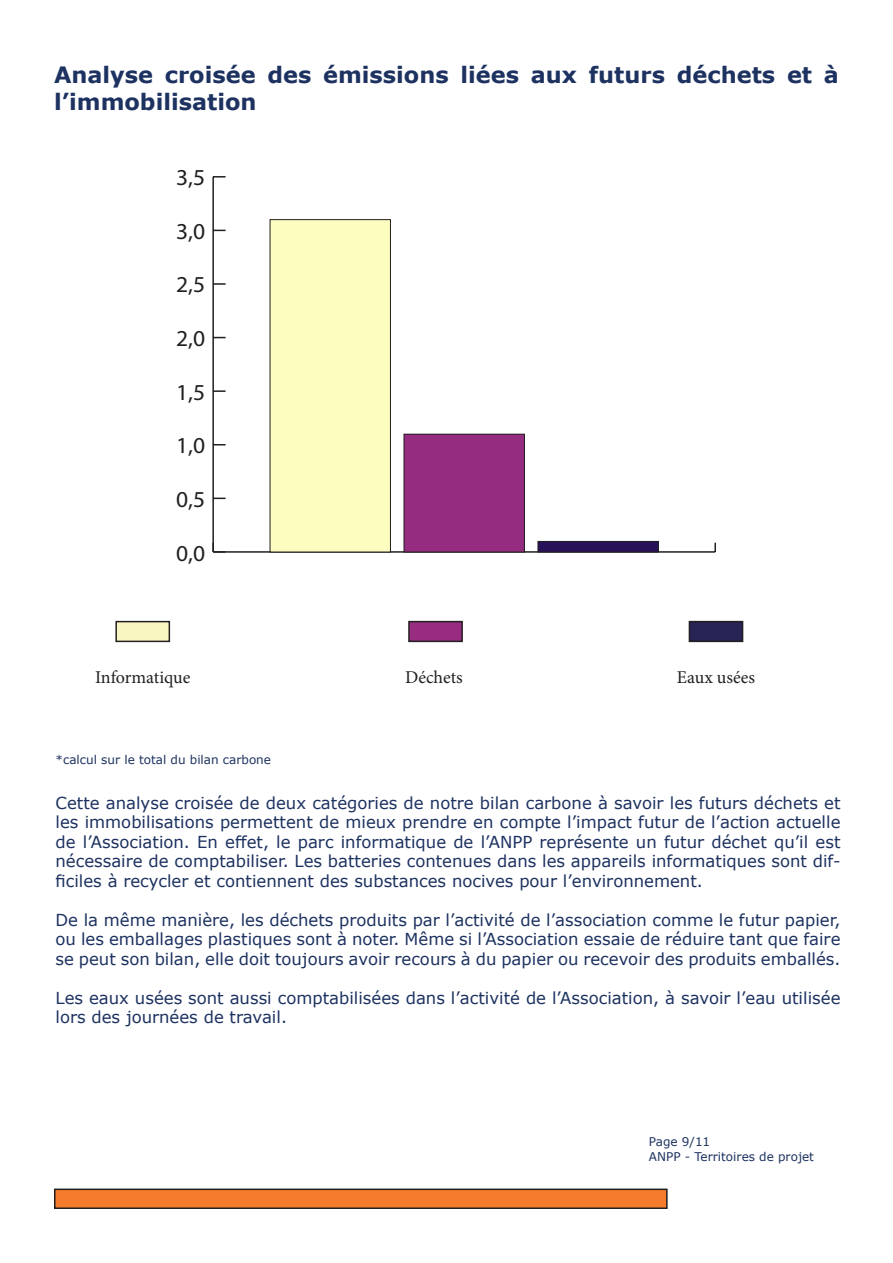
<style>
.page{position:relative;width:893px;height:1263px;background:#fff}
.page>*{position:absolute;margin:0;border:0;box-sizing:border-box;transform-origin:0 0}
.t1{font:22.8px "Myriad Pro";color:#231f20}
.t2{font:700 22.5px/27px "Verdana";color:#1d3260}
.t3{font:18px "Minion Pro";color:#231f20}
.t4{font:16.5px/19.5px "Verdana";color:#1d3260;text-align:justify}
.t5{font:12px "Verdana";color:#1d3260}
</style>
<div class="page">
<div style="left:55px;top:1189px;width:612px;height:19px;background:#f47b2c"></div>
<div style="left:54px;top:1188px;width:614px;height:21px;border:2px solid #231f20"></div>
<hr style="left:213px;top:551px;width:502px;height:2px;background:#231f20">
<svg style="left:714px;top:543px;width:2px;height:9px"></svg>
<hr style="left:212px;top:177px;width:2px;height:375px;background:#231f20">
<svg style="left:212px;top:543px;width:14px;height:10px"></svg>
<svg style="left:214px;top:498px;width:12px;height:1px"></svg>
<svg style="left:214px;top:444px;width:12px;height:1px"></svg>
<svg style="left:214px;top:390px;width:12px;height:2px"></svg>
<svg style="left:214px;top:337px;width:12px;height:1px"></svg>
<svg style="left:214px;top:283px;width:12px;height:2px"></svg>
<svg style="left:214px;top:230px;width:12px;height:1px"></svg>
<svg style="left:213px;top:176px;width:13px;height:2px"></svg>
<div style="left:538px;top:541px;width:120px;height:11px;background:#281159"></div>
<div style="left:538px;top:541px;width:121px;height:11px;border:1px solid #231f20"></div>
<div style="left:404px;top:434px;width:120px;height:118px;background:#952c80"></div>
<div style="left:404px;top:434px;width:121px;height:118px;border:1px solid #231f20"></div>
<div style="left:270px;top:220px;width:120px;height:332px;background:#fdfdbf"></div>
<div style="left:270px;top:219px;width:121px;height:333px;border:1px solid #231f20"></div>
<div style="left:115px;top:621px;width:55px;height:21px;background:#faf6c1;border:2px solid #231f20"></div>
<div style="left:408px;top:621px;width:55px;height:21px;background:#972c80;border:2px solid #231f20"></div>
<div style="left:689px;top:621px;width:54px;height:21px;background:#282355;border:2px solid #231f20"></div>
<p class="t2" style="left:54px;top:61px;width:786px">Analyse croisée des émissions liées aux futurs déchets et à l’immobilisation</p>
<h1 class="t1" style="left:176px;top:163px;width:31px">3,5</h1>
<h1 class="t1" style="left:176px;top:217px;width:31px">3,0</h1>
<h1 class="t1" style="left:176px;top:271px;width:31px">2,5</h1>
<h1 class="t1" style="left:176px;top:324px;width:31px">2,0</h1>
<h1 class="t1" style="left:176px;top:378px;width:31px">1,5</h1>
<h1 class="t1" style="left:176px;top:432px;width:31px">1,0</h1>
<h1 class="t1" style="left:176px;top:485px;width:31px">0,5</h1>
<h1 class="t1" style="left:176px;top:539px;width:31px">0,0</h1>
<p class="t3" style="left:95px;top:665px;width:97px">Informatique</p>
<p class="t3" style="left:405px;top:665px;width:59px">Déchets</p>
<p class="t3" style="left:677px;top:665px;width:80px">Eaux usées</p>
<p class="t5" style="left:56px;top:751px;width:217px">*calcul sur le total du bilan carbone</p>
<p class="t4" style="left:56px;top:793px;width:786px">Cette analyse croisée de deux catégories de notre bilan carbone à savoir les futurs déchets et les immobilisations permettent de mieux prendre en compte l’impact futur de l’action actuelle de l’Association. En effet, le parc informatique de l’ANPP représente un futur déchet qu’il est nécessaire de comptabiliser. Les batteries contenues dans les appareils informatiques sont dif&shy;ficiles à recycler et contiennent des substances nocives pour l’environnement.</p>
<p class="t4" style="left:56px;top:910px;width:786px">De la même manière, les déchets produits par l’activité de l’association comme le futur papier, ou les emballages plastiques sont à noter. Même si l’Association essaie de réduire tant que faire se peut son bilan, elle doit toujours avoir recours à du papier ou recevoir des produits emballés.</p>
<p class="t4" style="left:56px;top:988px;width:786px">Les eaux usées sont aussi comptabilisées dans l’activité de l’Association, à savoir l’eau utilisée lors des journées de travail.</p>
<p class="t5" style="left:649px;top:1133px;width:63px">Page 9/11</p>
<p class="t5" style="left:649px;top:1148px;width:167px">ANPP - Territoires de projet</p>
</div>
